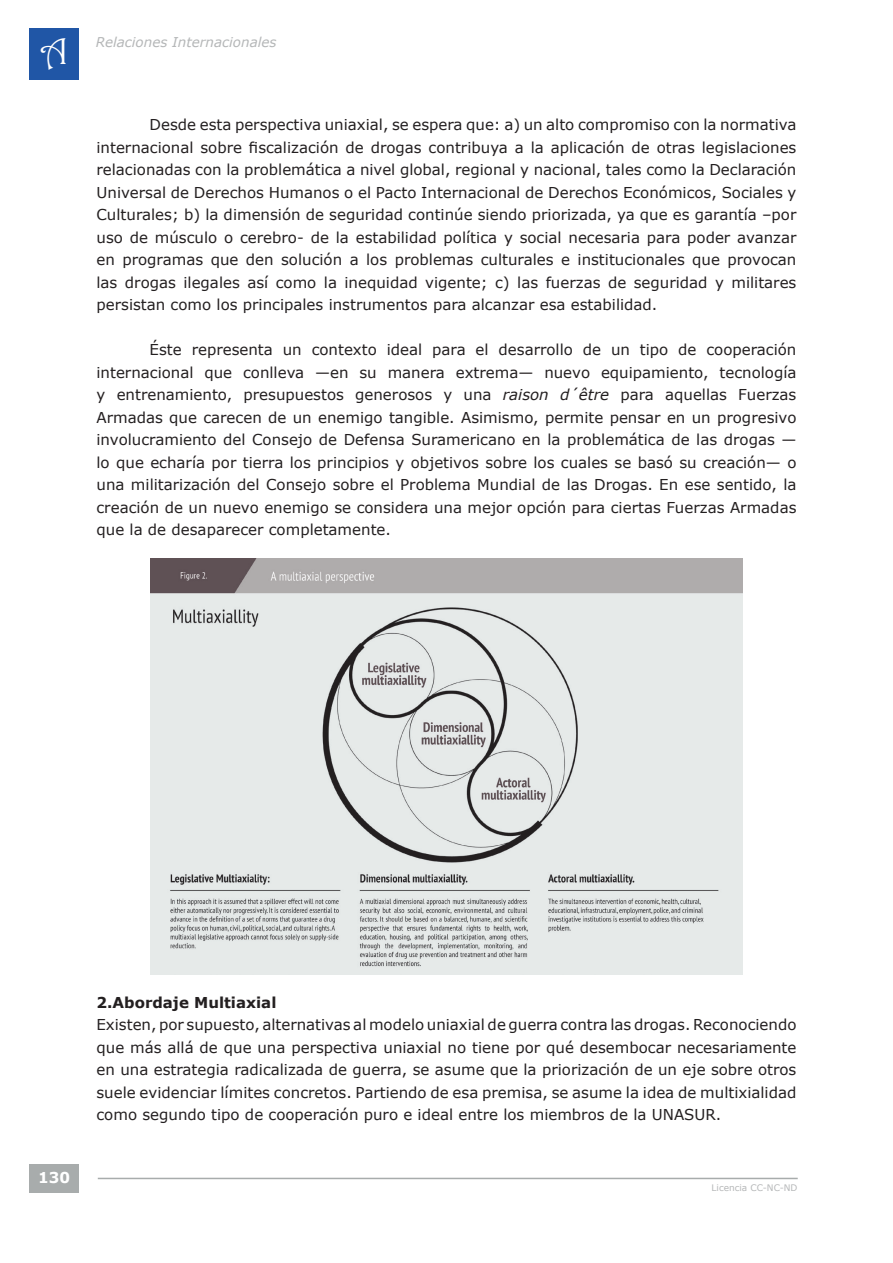
<style>
.page{position:relative;width:893px;height:1263px;background:#fff}
.page>*{position:absolute;margin:0;border:0;box-sizing:border-box;transform-origin:0 0}
.t1{font:37.5px "Harrington";color:#fff}
.t2{font:15px/22.5px "Verdana";color:#231f20;text-align:justify}
.t3{font:700 15px "Verdana";color:#231f20}
.t4{font:700 15px "Verdana";color:#fff}
.t5{font:italic 13.5px "Verdana";color:#b5b7b8}
.t6{font:9px "Verdana";color:#b5b7b8}
.s1{font-style:italic}
</style>
<div class="page">
<hr style="left:98px;top:1178px;width:700px;height:1px;background:#a8acac">
<div style="left:30px;top:1164px;width:49px;height:29px;background:#a8acac"></div>
<div style="left:30px;top:29px;width:49px;height:51px;background:#2056a6"></div>
<img style="left:150px;top:558px;width:593px;height:417px">
<h1 class="t1" style="left:40px;top:29px;width:29px">A</h1>
<p class="t5" style="left:96px;top:33px;width:182px">Relaciones Internacionales</p>
<p class="t2" style="left:97px;top:113px;width:701px;text-indent:53px">Desde esta perspectiva uniaxial, se espera que: a) un alto compromiso con la normativa internacional sobre fiscalización de drogas contribuya a la aplicación de otras legislaciones relacionadas con la problemática a nivel global, regional y nacional, tales como la Declaración Universal de Derechos Humanos o el Pacto Internacional de Derechos Económicos, Sociales y Culturales; b) la dimensión de seguridad continúe siendo priorizada, ya que es garantía –por uso de músculo o cerebro- de la estabilidad política y social necesaria para poder avanzar en programas que den solución a los problemas culturales e institucionales que provocan las drogas ilegales así como la inequidad vigente; c) las fuerzas de seguridad y militares persistan como los principales instrumentos para alcanzar esa estabilidad.</p>
<p class="t2" style="left:97px;top:338px;width:701px;text-indent:53px">Éste representa un contexto ideal para el desarrollo de un tipo de cooperación internacional que conlleva —en su manera extrema— nuevo equipamiento, tecnología y entrenamiento, presupuestos generosos y una <span class="s1">raison d´être</span> para aquellas Fuerzas Armadas que carecen de un enemigo tangible. Asimismo, permite pensar en un progresivo involucramiento del Consejo de Defensa Suramericano en la problemática de las drogas — lo que echaría por tierra los principios y objetivos sobre los cuales se basó su creación— o una militarización del Consejo sobre el Problema Mundial de las Drogas. En ese sentido, la creación de un nuevo enemigo se considera una mejor opción para ciertas Fuerzas Armadas que la de desaparecer completamente.</p>
<p class="t4" style="left:38px;top:1167px;width:33px">130</p>
<p class="t3" style="left:97px;top:992px;width:181px">2.Abordaje M ultiaxial</p>
<p class="t2" style="left:97px;top:1013px;width:701px">Existen, por supuesto, alternativas al modelo uniaxial de guerra contra las drogas. Reconociendo que más allá de que una perspectiva uniaxial no tiene por qué desembocar necesariamente en una estrategia radicalizada de guerra, se asume que la priorización de un eje sobre otros suele evidenciar límites concretos. Partiendo de esa premisa, se asume la idea de multixialidad como segundo tipo de cooperación puro e ideal entre los miembros de la UNASUR.</p>
<p class="t6" style="left:712px;top:1181px;width:87px">Licencia CC-NC-ND</p>
</div>
